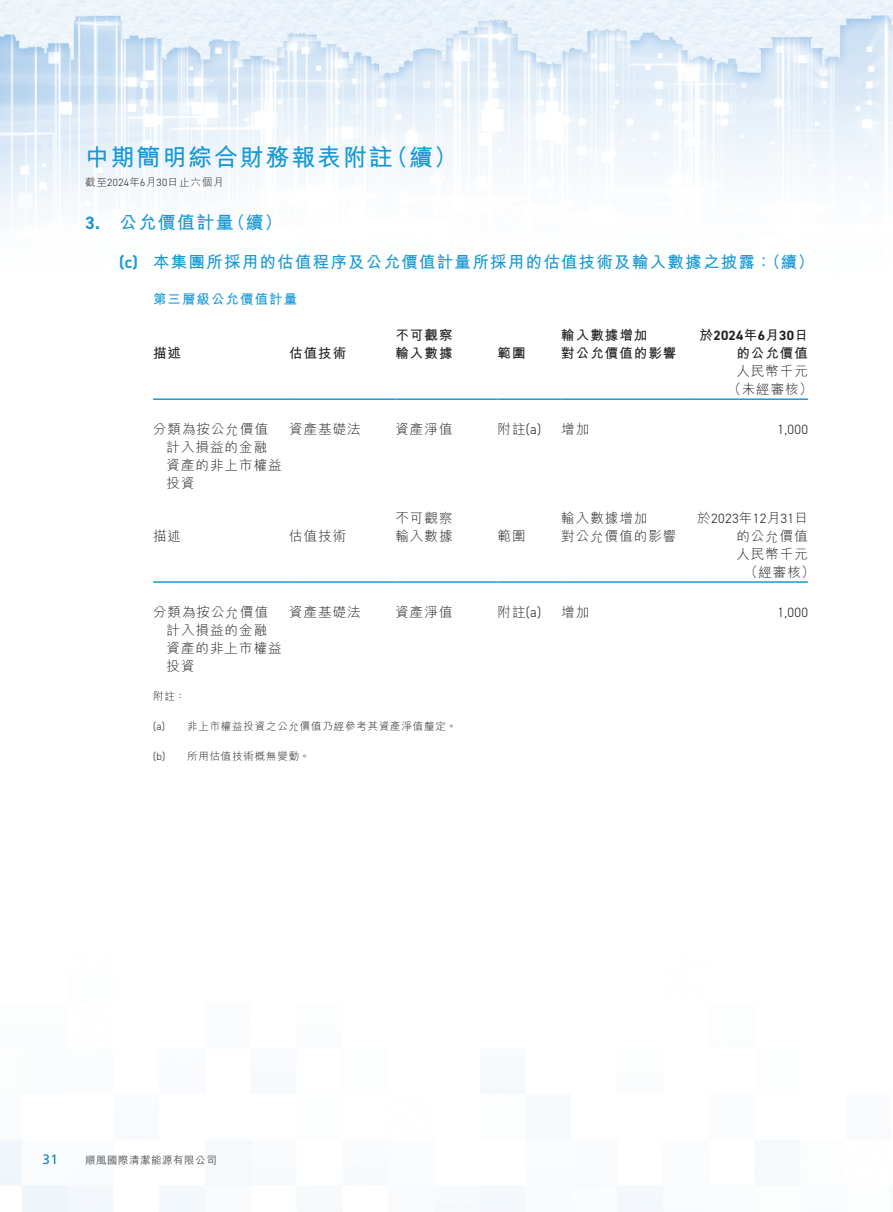
<style>
.page{position:relative;width:893px;height:1212px;background:#fff}
.page>*{position:absolute;margin:0;border:0;box-sizing:border-box;transform-origin:0 0}
.t1{font:700 24px "M Hei HK";letter-spacing:.075em;color:#1899d6}
.t2{font:700 18px "M Hei HK";letter-spacing:.075em;color:#1899d6}
.t3{font:700 18px "DIN2014";color:#1899d6}
.t4{font:700 16.5px "M Hei HK";letter-spacing:.075em;color:#1899d6}
.t5{font:700 16.5px "DIN2014";color:#1899d6}
.t6{font:300 13.5px/18px "M Hei HK";letter-spacing:.075em;color:#231f20}
.t7{font:700 13.5px/18px "M Hei HK";letter-spacing:.075em;color:#231f20}
.t8{font:300 13.5px "DIN2014";letter-spacing:.025em;color:#231f20}
.t9{font:700 13.5px "DIN2014";letter-spacing:.025em;color:#231f20}
.t10{font:700 13.5px "M Hei HK";letter-spacing:.075em;color:#1899d6}
.t11{font:13.5px "Frutiger LT Std";color:#1481b4}
.t12{font:300 10.5px "M Hei HK";letter-spacing:.075em;color:#231f20}
.t13{font:500 10.5px "M Hei HK";letter-spacing:.05em;color:#57585a}
.t14{font:300 10.5px "DIN2014";color:#231f20}
.s1{font-family:"DIN2014"}
.s2{font-family:"M Hei HK"}
</style>
<div class="page">
<img style="left:0;top:0;width:893px;height:1212px">
<hr style="left:153px;top:398px;width:136px;height:2px;background:#1899d6">
<hr style="left:289px;top:398px;width:106px;height:2px;background:#1899d6">
<hr style="left:395px;top:398px;width:102px;height:2px;background:#1899d6">
<hr style="left:497px;top:398px;width:64px;height:2px;background:#1899d6">
<hr style="left:561px;top:398px;width:128px;height:2px;background:#1899d6">
<hr style="left:689px;top:398px;width:119px;height:2px;background:#1899d6">
<hr style="left:153px;top:581px;width:136px;height:2px;background:#1899d6">
<hr style="left:289px;top:581px;width:106px;height:2px;background:#1899d6">
<hr style="left:395px;top:581px;width:102px;height:2px;background:#1899d6">
<hr style="left:497px;top:581px;width:64px;height:2px;background:#1899d6">
<hr style="left:561px;top:581px;width:128px;height:2px;background:#1899d6">
<hr style="left:689px;top:581px;width:119px;height:2px;background:#1899d6">
<h1 class="t1" style="left:85px;top:140px;width:309px">中期簡明綜合財務報表附註</h1>
<p class="t12" style="left:85px;top:176px;width:140px">截至<span class="s1">2024</span>年月<span class="s1">6 30</span>日止六個月</p>
<h1 class="t1" style="left:384px;top:140px;width:75px">（續(</h1>
<h2 class="t3" style="left:85px;top:210px;width:17px">3.</h2>
<h2 class="t2" style="left:119px;top:209px;width:116px">公允價值計量</h2>
<h2 class="t2" style="left:228px;top:209px;width:56px">（續(</h2>
<p class="t5" style="left:119px;top:251px;width:20px">c( )</p>
<p class="t4" style="left:153px;top:250px;width:663px">本集團所採用的估值程序及公允價值計量所採用的估值技術及輸入數據之披露（：續(</p>
<p class="t10" style="left:153px;top:289px;width:146px">第三層級公允價值計量</p>
<p class="t7" style="left:153px;top:343px;width:30px">描述</p>
<p class="t7" style="left:289px;top:343px;width:59px">估值技術</p>
<p class="t7" style="left:395px;top:325px;width:59px">不可觀察</p>
<p class="t7" style="left:395px;top:343px;width:59px">輸入數據</p>
<p class="t7" style="left:497px;top:343px;width:30px">範圍</p>
<p class="t7" style="left:561px;top:325px;width:117px">輸入數據增加<br>對公允價值的影響</p>
<p class="t9" style="left:699px;top:326px;width:110px"><span class="s2">於</span>2024<span class="s2">年月</span>6 30<span class="s2">日</span></p>
<p class="t7" style="left:736px;top:343px;width:73px">的公允價值</p>
<p class="t6" style="left:728px;top:362px;width:86px;text-align:center">人民幣千元（未經審核(</p>
<p class="t8" style="left:497px;top:421px;width:45px"><span class="s2">附註</span> )a(</p>
<p class="t6" style="left:167px;top:420px;width:117px;text-indent:-14px">分類為按公允價值計入損益的金融資產的非上市權益投資</p>
<p class="t8" style="left:777px;top:421px;width:32px">1,000</p>
<p class="t6" style="left:289px;top:420px;width:73px">資產基礎法</p>
<p class="t6" style="left:395px;top:420px;width:59px">資產淨值</p>
<p class="t6" style="left:561px;top:420px;width:30px">增加</p>
<p class="t6" style="left:153px;top:526px;width:30px">描述</p>
<p class="t6" style="left:289px;top:526px;width:59px">估值技術</p>
<p class="t6" style="left:395px;top:508px;width:59px">不可觀察</p>
<p class="t6" style="left:395px;top:526px;width:59px">輸入數據</p>
<p class="t6" style="left:497px;top:526px;width:30px">範圍</p>
<p class="t6" style="left:561px;top:508px;width:117px">輸入數據增加<br>對公允價值的影響</p>
<p class="t8" style="left:697px;top:510px;width:112px"><span class="s2">於</span>2023<span class="s2">年</span>12<span class="s2">月</span>31<span class="s2">日</span></p>
<p class="t6" style="left:736px;top:526px;width:80px;text-align:center">的公允價值人民幣千元（經審核(</p>
<p class="t8" style="left:497px;top:604px;width:45px"><span class="s2">附註</span> )a(</p>
<p class="t6" style="left:167px;top:603px;width:117px;text-indent:-14px">分類為按公允價值計入損益的金融資產的非上市權益投資</p>
<p class="t8" style="left:777px;top:604px;width:32px">1,000</p>
<p class="t6" style="left:289px;top:603px;width:73px">資產基礎法</p>
<p class="t6" style="left:395px;top:603px;width:59px">資產淨值</p>
<p class="t6" style="left:561px;top:603px;width:30px">增加</p>
<p class="t12" style="left:153px;top:691px;width:34px">附註：</p>
<p class="t14" style="left:153px;top:720px;width:13px">a( )</p>
<p class="t14" style="left:153px;top:750px;width:14px">b( )</p>
<p class="t12" style="left:187px;top:721px;width:271px">非上市權益投資之公允價值乃經參考其資產淨值釐定。</p>
<p class="t12" style="left:187px;top:751px;width:124px">所用估值技術概無變動。</p>
<p class="t11" style="left:43px;top:1151px;width:17px">31</p>
<p class="t13" style="left:85px;top:1152px;width:133px">順風國際清潔能源有限公司</p>
</div>
